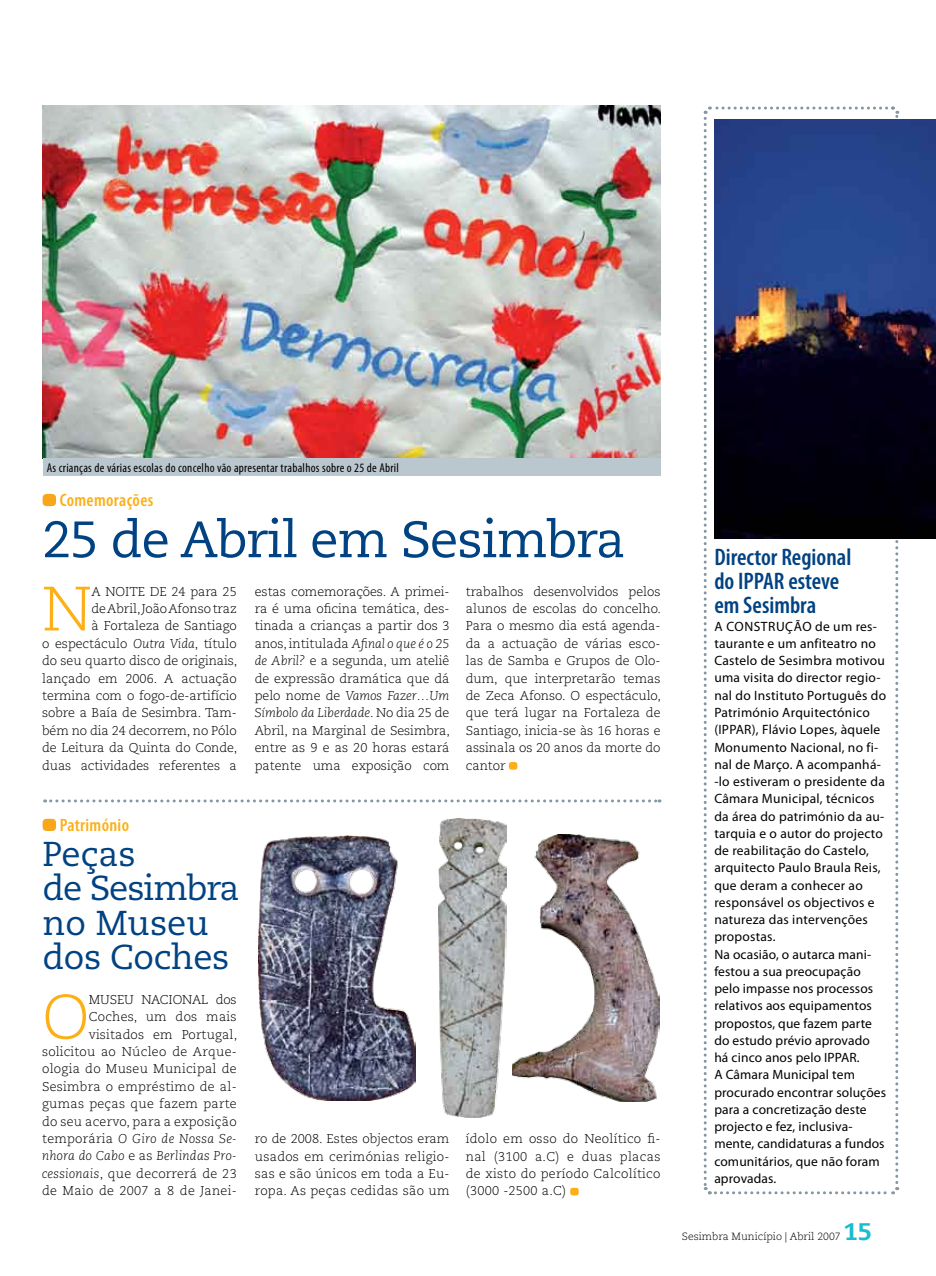
<style>
.page{position:relative;width:936px;height:1276px;background:#fff}
.page>*{position:absolute;margin:0;border:0;box-sizing:border-box;transform-origin:0 0}
.t1{font:300 62.4px "Caecilia";color:#fcaf17}
.t2{font:51px "Caecilia";letter-spacing:-.02em;color:#004282}
.t3{font:34.5px/34.5px "Caecilia";letter-spacing:-.01em;color:#004282}
.t4{font:600 condensed 24px/24px "Myriad Pro";color:#004282}
.t5{font:800 24px "Caecilia";color:#18becf}
.t6{font:600 condensed 18px "Myriad Pro";letter-spacing:.02em;color:#fcaf17}
.t7{font:13.5px "Myriad Pro";letter-spacing:.02em;color:#000}
.t8{font:13.5px "Myriad Pro";letter-spacing:.04em;color:#000}
.t9{font:300 12.75px/17.4px "Caecilia";letter-spacing:-.005em;color:#000;text-align:justify}
.t10{font:300 12.75px/17.4px "Caecilia";letter-spacing:.02em;color:#000;text-align:right}
.t11{font:condensed 12.75px "Myriad Pro";letter-spacing:.02em;color:#000}
.t12{font:300 10.5px "Caecilia";color:#000}
.s1{font-style:italic}
</style>
<div class="page">
<svg style="left:42px;top:494px;width:14px;height:12px"></svg>
<img style="left:43px;top:106px;width:617px;height:352px">
<svg style="left:509px;top:762px;width:8px;height:8px"></svg>
<svg style="left:45px;top:799px;width:615px;height:3px"></svg>
<div style="left:43px;top:458px;width:617px;height:17px;background:#bbc7cf"></div>
<svg style="left:703px;top:106px;width:196px;height:1089px"></svg>
<img style="left:714px;top:119px;width:221px;height:419px">
<svg style="left:42px;top:818px;width:14px;height:13px"></svg>
<svg style="left:570px;top:1187px;width:8px;height:8px"></svg>
<img style="left:258px;top:836px;width:157px;height:264px">
<img style="left:512px;top:835px;width:147px;height:266px">
<img style="left:438px;top:819px;width:68px;height:298px">
<p class="t11" style="left:47px;top:460px;width:353px">As crianças de várias escolas do concelho vão apresentar trabalhos sobre o 25 de Abril</p>
<h3 class="t6" style="left:60px;top:489px;width:95px">Comemorações</h3>
<h2 class="t2" style="left:43px;top:510px;width:584px">25 de Abril em Sesimbra</h2>
<h1 class="t1" style="left:42px;top:574px;width:51px">N</h1>
<p class="t9" style="left:42px;top:583px;width:197px;text-align:right">a noite de 24 para 25<br>de Abril, João Afonso traz<br>à Fortaleza de Santiago<br>o espectáculo <span class="s1">Outra Vida</span>, título do seu quarto disco de originais, lançado em 2006. A actuação termina com o fogo-de-artifício sobre a Baía de Sesimbra. Tam&shy;bém no dia 24 decorrem, no Pólo de Leitura da Quinta do Conde, duas actividades referen-tes a</p>
<p class="t9" style="left:255px;top:583px;width:197px">estas comemorações. A primei&shy;ra é uma oficina temática, des&shy;tinada a crianças a partir dos 3 anos, intitulada <span class="s1">Afinal o que é o 25 de Abril?</span> e a segunda, um ate-liê de expressão dramática que dá pelo nome de <span class="s1">Vamos Fa-zer…Um Símbolo da Liberdade</span>. No dia 25 de Abril, na Margi-nal de Se-simbra, entre as 9 e as 20 horas estará patente uma exposição com</p>
<p class="t9" style="left:466px;top:583px;width:197px">tra-------balhos desenvolvidos pe-los alunos de escolas do concelho.<br>Para o mesmo dia está agenda&shy;da a actuação de várias esco&shy;las de Samba e Grupos de Olo&shy;dum, que interpretarão temas de Zeca Afonso. O espec-táculo, que terá lugar na Fortaleza de Santiago, inicia-se às 16 horas e assinala os 20 anos da morte do cantor</p>
<h3 class="t6" style="left:60px;top:814px;width:71px">Património</h3>
<h3 class="t3" style="left:43px;top:837px;width:198px">Peças<br>de Sesimbra no Museu dos Coches</h3>
<h1 class="t1" style="left:42px;top:982px;width:49px">O</h1>
<p class="t9" style="left:89px;top:991px;width:94px">Museu Nacional</p>
<p class="t10" style="left:42px;top:991px;width:196px">dos<br>Co-ches, um dos mais visitados em Portugal, solicitou ao Núcleo de Arque&shy;ologia do Mu---seu Municipal de<br>Sesimbra o empréstimo de al&shy;gumas peças que fazem parte do seu acer-vo, para a exposição temporária <span class="s1">O Giro de Nossa Se&shy;nhora do Cabo</span> e as <span class="s1">Berlindas Pro&shy;cessionais</span>, que de-correrá de 23 de Maio de 2007 a 8 de Janei-</p>
<p class="t9" style="left:255px;top:1130px;width:196px">ro de 2008. Estes objectos eram usa-dos em cerimónias religio&shy;sas e são únicos em toda a Eu&shy;ropa. As peças cedidas são um</p>
<p class="t9" style="left:466px;top:1130px;width:196px">ídolo em osso do Neolítico fi&shy;nal (3100 a.C) e duas placas de xisto do período Calcolítico (3000 -2500 a.C)</p>
<h3 class="t4" style="left:714px;top:545px;width:138px">Director Regional do IPPAR esteve em Sesimbra</h3>
<p class="t8" style="left:714px;top:618px;width:164px">A construção de um res-</p>
<p class="t7" style="left:714px;top:635px;width:163px">taurante e um anfiteatro no</p>
<p class="t7" style="left:714px;top:652px;width:172px">Castelo de Sesimbra motivou</p>
<p class="t7" style="left:714px;top:669px;width:168px">uma visita do director regio-</p>
<p class="t7" style="left:714px;top:687px;width:173px">nal do Instituto Português do</p>
<p class="t7" style="left:714px;top:704px;width:157px">Património Arquitectónico</p>
<p class="t7" style="left:714px;top:721px;width:167px">(IPPAR), Flávio Lopes, àquele</p>
<p class="t7" style="left:714px;top:738px;width:165px">Monumento Nacional, no fi-</p>
<p class="t7" style="left:714px;top:756px;width:167px">nal de Março. A acompanhá-</p>
<p class="t7" style="left:718px;top:773px;width:168px">lo estiveram o presidente da</p>
<p class="t7" style="left:714px;top:790px;width:162px">Câmara Municipal, técnicos</p>
<p class="t7" style="left:714px;top:807px;width:171px">da área do património da au-</p>
<p class="t7" style="left:714px;top:825px;width:170px">tarquia e o autor do projecto</p>
<p class="t7" style="left:714px;top:842px;width:156px">de reabilitação do Castelo,</p>
<p class="t7" style="left:714px;top:859px;width:168px">arquitecto Paulo Braula Reis,</p>
<p class="t7" style="left:714px;top:876px;width:150px">que deram a conhecer ao</p>
<p class="t7" style="left:714px;top:894px;width:162px">responsável os objectivos e</p>
<p class="t7" style="left:714px;top:911px;width:155px">natureza das intervenções</p>
<p class="t7" style="left:714px;top:928px;width:63px">propostas.</p>
<p class="t7" style="left:714px;top:945px;width:158px">Na ocasião, o autarca mani-</p>
<p class="t7" style="left:714px;top:963px;width:148px">festou a sua preocupação</p>
<p class="t7" style="left:714px;top:980px;width:160px">pelo impasse nos processos</p>
<p class="t7" style="left:714px;top:997px;width:159px">relativos aos equipamentos</p>
<p class="t7" style="left:714px;top:1014px;width:159px">propostos, que fazem parte</p>
<p class="t7" style="left:714px;top:1032px;width:157px">do estudo prévio aprovado</p>
<p class="t7" style="left:714px;top:1049px;width:147px">há cinco anos pelo IPPAR.</p>
<p class="t7" style="left:714px;top:1066px;width:142px">A Câmara Municipal tem</p>
<p class="t7" style="left:714px;top:1083px;width:173px">procurado encontrar soluções</p>
<p class="t7" style="left:714px;top:1101px;width:154px">para a concretização deste</p>
<p class="t7" style="left:714px;top:1118px;width:140px">projecto e fez, inclusiva-</p>
<p class="t7" style="left:714px;top:1135px;width:172px">mente, candidaturas a fundos</p>
<p class="t7" style="left:714px;top:1152px;width:167px">comunitários, que não foram</p>
<p class="t7" style="left:714px;top:1170px;width:64px">aprovadas.</p>
<p class="t12" style="left:682px;top:1230px;width:160px">Sesimbra Município | Abril 2007</p>
<h3 class="t5" style="left:843px;top:1217px;width:30px">15</h3>
</div>
